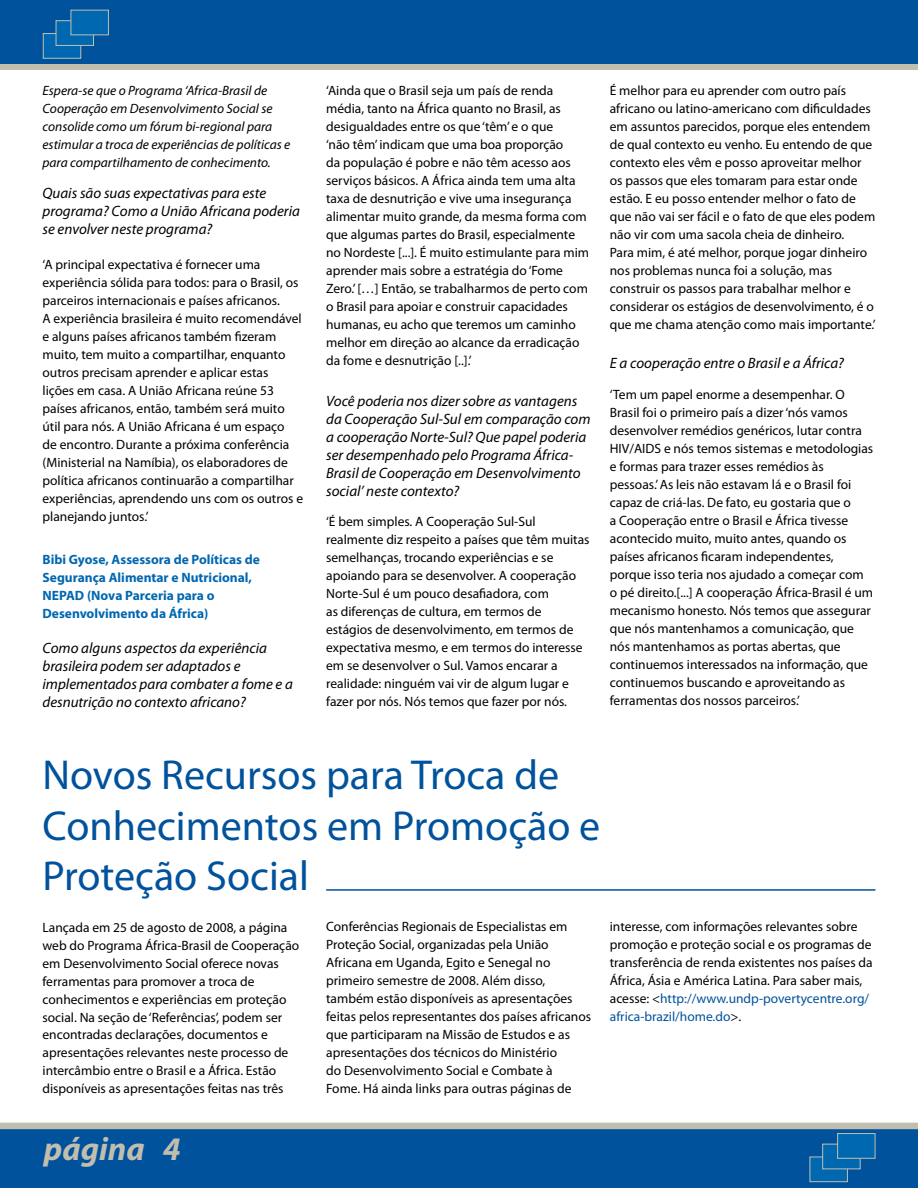
<style>
.page{position:relative;width:918px;height:1188px;background:#fff}
.page>*{position:absolute;margin:0;border:0;box-sizing:border-box;transform-origin:0 0}
.t1{font:42px/50.4px "Myriad Pro";color:#00529c}
.t2{font:italic 700 33px "Myriad Pro";color:#c1beaf}
.t3{font:italic 15px/18px "Myriad Pro";color:#000}
.t4{font:13.5px/18px "Myriad Pro";color:#000}
.t5{font:italic 13.5px/18px "Myriad Pro";color:#000}
.t6{font:700 13.5px/18px "Myriad Pro";color:#0067b1}
.s1{color:#00529c}
</style>
<div class="page">
<div style="left:0;top:0;width:918px;height:64px;background:#00529c"></div>
<div style="left:43px;top:33px;width:38px;height:26px;background:#0067b1;border:1px solid #c1beaf"></div>
<div style="left:56px;top:20px;width:38px;height:26px;background:#0067b1;border:1px solid #c1beaf"></div>
<div style="left:71px;top:10px;width:38px;height:25px;background:#0067b1"></div>
<div style="left:0;top:1129px;width:918px;height:59px;background:#00529c"></div>
<div style="left:0;top:1123px;width:918px;height:6px;background:#c1beaf"></div>
<div style="left:0;top:64px;width:918px;height:5px;background:#c1beaf"></div>
<div style="left:810px;top:1157px;width:38px;height:25px;background:#0067b1;border:1px solid #c1beaf"></div>
<div style="left:822px;top:1144px;width:39px;height:25px;background:#0067b1;border:1px solid #c1beaf"></div>
<div style="left:837px;top:1133px;width:38px;height:26px;background:#0067b1;border:1px solid #c1beaf"></div>
<hr style="left:326px;top:889px;width:549px;height:2px;background:#00529c">
<p class="t5" style="left:43px;top:81px;width:249px">Espera-se que o Programa ‘Africa-Brasil de Cooperação em Desenvolvimento Social se consolide como um fórum bi-regional para estimular a troca de experiências de políticas e para compartilhamento de conhecimento.</p>
<p class="t3" style="left:43px;top:184px;width:259px">Quais são suas expectativas para este programa? Como a União Africana poderia se envolver neste programa?</p>
<p class="t4" style="left:43px;top:255px;width:262px">‘A principal expectativa é fornecer uma experiência sólida para todos: para o Brasil, os parceiros internacionais e países africanos.<br>A experiência brasileira é muito recomendável e alguns países africanos também fizeram muito, tem muito a compartilhar, enquanto outros precisam aprender e aplicar estas lições em casa. A União Africana reúne 53 países africanos, então, também será muito útil para nós. A União Africana é um espaço<br>de encontro. Durante a próxima conferência (Ministerial na Namíbia), os elaboradores de política africanos continuarão a compartilhar experiências, aprendendo uns com os outros e planejando juntos.’</p>
<p class="t6" style="left:43px;top:551px;width:219px">Bibi Gyose, Assessora de Políticas de<br>Segurança Alimentar e Nutricional,<br>NEPAD (Nova Parceria para o<br>Desenvolvimento da África)</p>
<p class="t3" style="left:43px;top:639px;width:252px">Como alguns aspectos da experiência brasileira podem ser adaptados e implementados para combater a fome e a desnutrição no contexto africano?</p>
<p class="t4" style="left:326px;top:81px;width:264px">‘Ainda que o Brasil seja um país de renda média, tanto na África quanto no Brasil, as desigualdades entre os que ‘têm’ e o que<br>‘não têm’ indicam que uma boa proporção<br>da população é pobre e não têm acesso aos serviços básicos. A África ainda tem uma alta taxa de desnutrição e vive uma insegurança alimentar muito grande, da mesma forma com que algumas partes do Brasil, especialmente no Nordeste [...]. É muito estimulante para mim aprender mais sobre a estratégia do ‘Fome Zero.’ […] Então, se trabalharmos de perto com o Brasil para apoiar e construir capacidades humanas, eu acho que teremos um caminho melhor em direção ao alcance da erradicação da fome e desnutrição [..].’</p>
<p class="t3" style="left:326px;top:391px;width:266px">Você poderia nos dizer sobre as vantagens da Cooperação Sul-Sul em comparação com a cooperação Norte-Sul? Que papel poderia ser desempenhado pelo Programa África-Brasil de Cooperação em Desenvolvimento social’ neste contexto?</p>
<p class="t4" style="left:326px;top:513px;width:265px">‘É bem simples. A Cooperação Sul-Sul realmente diz respeito a países que têm muitas semelhanças, trocando experiências e se apoiando para se desenvolver. A cooperação Norte-Sul é um pouco desafiadora, com<br>as diferenças de cultura, em termos de estágios de desenvolvimento, em termos de expectativa mesmo, e em termos do interesse em se desenvolver o Sul. Vamos encarar a realidade: ninguém vai vir de algum lugar e fazer por nós. Nós temos que fazer por nós.</p>
<p class="t4" style="left:610px;top:81px;width:267px">É melhor para eu aprender com outro país africano ou latino-americano com dificuldades em assuntos parecidos, porque eles entendem de qual contexto eu venho. Eu entendo de que contexto eles vêm e posso aproveitar melhor os passos que eles tomaram para estar onde estão. E eu posso entender melhor o fato de que não vai ser fácil e o fato de que eles podem não vir com uma sacola cheia de dinheiro.<br>Para mim, é até melhor, porque jogar dinheiro nos problemas nunca foi a solução, mas construir os passos para trabalhar melhor e considerar os estágios de desenvolvimento, é o que me chama atenção como mais importante.’</p>
<p class="t3" style="left:610px;top:354px;width:236px">E a cooperação entre o Brasil e a África?</p>
<p class="t4" style="left:610px;top:385px;width:265px">‘Tem um papel enorme a desempenhar. O Brasil foi o primeiro país a dizer ‘nós vamos desenvolver remédios genéricos, lutar contra HIV/AIDS e nós temos sistemas e metodologias e formas para trazer esses remédios às pessoas.’ As leis não estavam lá e o Brasil foi capaz de criá-las. De fato, eu gostaria que o<br>a Cooperação entre o Brasil e África tivesse acontecido muito, muito antes, quando os países africanos ficaram independentes, porque isso teria nos ajudado a começar com o pé direito.[...] A cooperação África-Brasil é um mecanismo honesto. Nós temos que assegurar que nós mantenhamos a comunicação, que nós mantenhamos as portas abertas, que continuemos interessados na informação, que continuemos buscando e aproveitando as ferramentas dos nossos parceiros.’</p>
<h1 class="t1" style="left:43px;top:749px;width:559px">Novos Recursos para Troca de<br>Conhecimentos em Promoção e<br>Proteção Social</h1>
<p class="t4" style="left:43px;top:918px;width:258px">Lançada em 25 de agosto de 2008, a página web do Programa África-Brasil de Cooperação em Desenvolvimento Social oferece novas ferramentas para promover a troca de conhecimentos e experiências em proteção social. Na seção de ‘Referências’, podem ser encontradas declarações, documentos e apresentações relevantes neste processo de intercâmbio entre o Brasil e a África. Estão disponíveis as apresentações feitas nas três</p>
<p class="t4" style="left:326px;top:918px;width:266px">Conferências Regionais de Especialistas em Proteção Social, organizadas pela União Africana em Uganda, Egito e Senegal no primeiro semestre de 2008. Além disso, também estão disponíveis as apresentações feitas pelos representantes dos países africanos que participaram na Missão de Estudos e as apresentações dos técnicos do Ministério<br>do Desenvolvimento Social e Combate à<br>Fome. Há ainda links para outras páginas de</p>
<p class="t4" style="left:610px;top:918px;width:264px">interesse, com informações relevantes sobre promoção e proteção social e os programas de transferência de renda existentes nos países da África, Ásia e América Latina. Para saber mais, acesse: &lt;<span class="s1">http://www.undp-povertycentre.org/ africa-brazil/home.do</span>&gt;.</p>
<h2 class="t2" style="left:44px;top:1131px;width:138px">página 4</h2>
</div>
